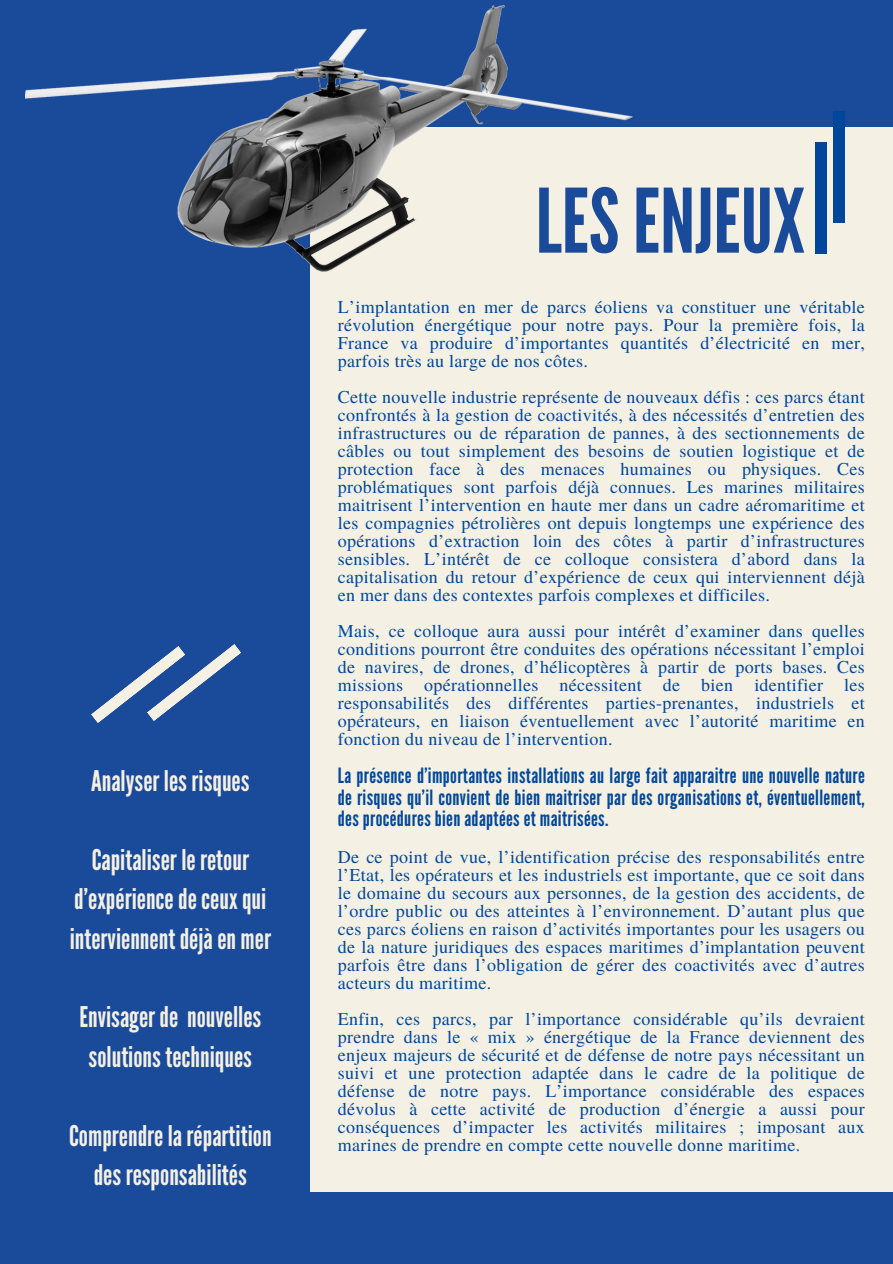
<style>
.page{position:relative;width:893px;height:1264px;background:#fff}
.page>*{position:absolute;margin:0;border:0;box-sizing:border-box;transform-origin:0 0}
.t1{font:88.5px "League Gothic";color:#1a4a9a}
.t2{font:28.5px/39.3px "League Gothic";color:#f4f0e3;text-align:center}
.t3{font:21px/21.3px "League Gothic";letter-spacing:.015em;color:#00479b;text-align:justify}
.t4{font:18px/18px "Te X Gyre Termes";letter-spacing:.015em;color:#00479b;text-align:justify}
</style>
<div class="page">
<div style="left:0;top:0;width:892px;height:1263px;background:#1a4a9a"></div>
<div style="left:309px;top:127px;width:583px;height:1064px;background:#f4f0e3"></div>
<div style="left:815px;top:142px;width:12px;height:112px;background:#00479b"></div>
<div style="left:833px;top:111px;width:12px;height:111px;background:#00479b"></div>
<img style="left:26px;top:6px;width:606px;height:265px">
<svg style="left:91px;top:644px;width:150px;height:79px"></svg>
<h2 class="t2" style="left:91px;top:761px;width:160px">Analyser les risques</h2>
<h2 class="t2" style="left:70px;top:840px;width:203px">Capitaliser le retour d’expérience de ceux qui interviennent déjà en mer</h2>
<h2 class="t2" style="left:79px;top:997px;width:183px">Envisager de nouvelles solutions techniques</h2>
<h2 class="t2" style="left:69px;top:1115px;width:204px">Comprendre la répartition des responsabilités</h2>
<h1 class="t1" style="left:535px;top:168px;width:271px">LES ENJEUX</h1>
<p class="t4" style="left:338px;top:297px;width:528px">L’implantation en mer de parcs éoliens va constituer une véritable révolution énergétique pour notre pays. Pour la première fois, la France va produire d’importantes quantités d’électricité en mer, parfois très au large de nos côtes.</p>
<p class="t4" style="left:338px;top:387px;width:528px">Cette nouvelle industrie représente de nouveaux défis : ces parcs étant confrontés à la gestion de coactivités, à des nécessités d’entretien des infrastructures ou de réparation de pannes, à des sectionnements de câbles ou tout simplement des besoins de soutien logistique et de protection face à des menaces humaines ou physiques. Ces problématiques sont parfois déjà connues. Les marines militaires maitrisent l’intervention en haute mer dans un cadre aéromaritime et les compagnies pétrolières ont depuis longtemps une expérience des opérations d’extraction loin des côtes à partir d’infrastructures sensibles. L’intérêt de ce colloque consistera d’abord dans la capitalisation du retour d’expérience de ceux qui interviennent déjà en mer dans des contextes parfois complexes et difficiles.</p>
<p class="t4" style="left:338px;top:621px;width:528px">Mais, ce colloque aura aussi pour intérêt d’examiner dans quelles conditions pourront être conduites des opérations nécessitant l’emploi de navires, de drones, d’hélicoptères à partir de ports bases. Ces missions opérationnelles nécessitent de bien identifier les responsabilités des différentes parties-prenantes, industriels et opérateurs, en liaison éventuellement avec l’autorité maritime en fonction du niveau de l’intervention.</p>
<p class="t3" style="left:338px;top:765px;width:528px">La présence d’importantes installations au large fait apparaitre une nouvelle nature de risques qu’il convient de bien maitriser par des organisations et, éventuellement, des procédures bien adaptées et maitrisées.</p>
<p class="t4" style="left:338px;top:847px;width:528px">De ce point de vue, l’identification précise des responsabilités entre l’Etat, les opérateurs et les industriels est importante, que ce soit dans le domaine du secours aux personnes, de la gestion des accidents, de l’ordre public ou des atteintes à l’environnement. D’autant plus que ces parcs éoliens en raison d’activités importantes pour les usagers ou de la nature juridiques des espaces maritimes d’implantation peuvent parfois être dans l’obligation de gérer des coactivités avec d’autres acteurs du maritime.</p>
<p class="t4" style="left:338px;top:1009px;width:528px">Enfin, ces parcs, par l’importance considérable qu’ils devraient prendre dans le « mix » énergétique de la France deviennent des enjeux majeurs de sécurité et de défense de notre pays nécessitant un suivi et une protection adaptée dans le cadre de la politique de défense de notre pays. L’importance considérable des espaces dévolus à cette activité de production d’énergie a aussi pour conséquences d’impacter les activités militaires ; imposant aux marines de prendre en compte cette nouvelle donne maritime.</p>
</div>
